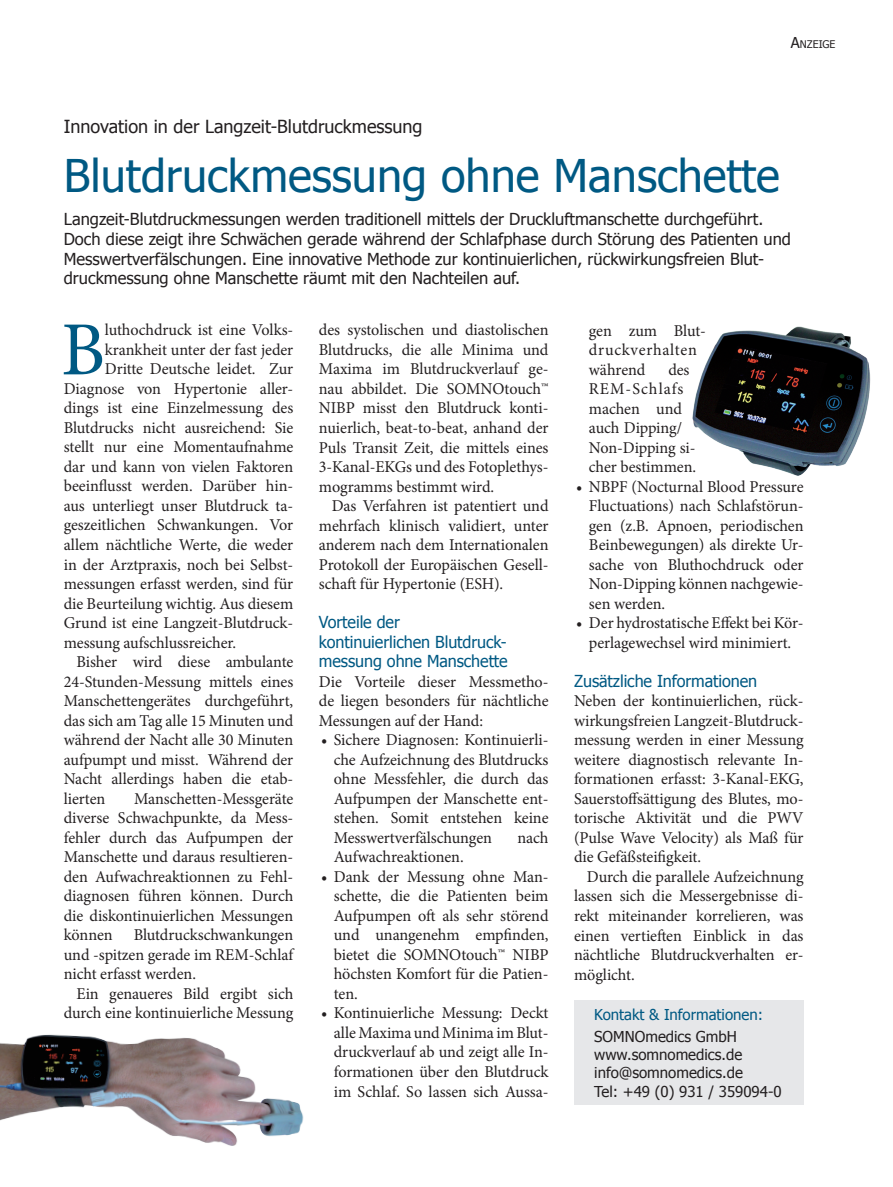
<style>
.page{position:relative;width:893px;height:1187px;background:#fff}
.page>*{position:absolute;margin:0;border:0;box-sizing:border-box;transform-origin:0 0}
.t1{font:76.5px "Minion Pro";color:#005983}
.t2{font:45px "Tahoma";color:#005983}
.t3{font:18px "Tahoma";color:#231f20}
.t4{font:16.5px/19.5px "Minion Pro";letter-spacing:-.005em;color:#231f20;text-align:justify}
.t5{font:16.5px/19.8px "Tahoma";color:#231f20}
.t6{font:16.5px/19.5px "Tahoma";letter-spacing:-.005em;color:#005983}
.t7{font:16.5px/19.5px "Minion Pro";letter-spacing:.015em;color:#231f20}
.t8{font:15px/18px "Tahoma";color:#231f20}
.t9{font:15px "Tahoma";color:#005983}
.t10{font:10.5px "Tahoma";color:#231f20}
.s1{font-size:15px}
</style>
<div class="page">
<div style="left:574px;top:1000px;width:230px;height:104px;background:#e6e7e9"></div>
<img style="left:692px;top:326px;width:179px;height:150px">
<img style="left:0;top:1034px;width:304px;height:112px">
<p class="t10" style="left:791px;top:37px;width:46px"><span class="s1">A</span>NZEIGE</p>
<p class="t3" style="left:64px;top:114px;width:360px">Innovation in der Langzeit-Blutdruckmessung</p>
<h2 class="t2" style="left:64px;top:146px;width:718px">Blutdruckmessung ohne Manschette</h2>
<p class="t5" style="left:64px;top:208px;width:729px">Langzeit-Blutdruckmessungen werden traditionell mittels der Druckluftmanschette durchgeführt.<br>Doch diese zeigt ihre Schwächen gerade während der Schlafphase durch Störung des Patienten und Messwertverfälschungen. Eine innovative Methode zur kontinuierlichen, rückwirkungsfreien Blut&shy;druckmessung ohne Manschette räumt mit den Nachteilen auf.</p>
<h1 class="t1" style="left:61px;top:298px;width:46px">B</h1>
<p class="t4" style="left:105px;top:320px;width:190px">luthochdruck ist eine Volks-</p>
<p class="t4" style="left:105px;top:340px;width:190px">krankheit unter der fast jeder</p>
<p class="t4" style="left:105px;top:359px;width:190px">Dritte Deutsche leidet. Zur</p>
<p class="t4" style="left:64px;top:379px;width:231px">Diagnose von Hypertonie aller-</p>
<p class="t4" style="left:64px;top:398px;width:231px">dings ist eine Einzelmessung des</p>
<p class="t4" style="left:64px;top:418px;width:231px">Blutdrucks nicht ausreichend: Sie</p>
<p class="t4" style="left:64px;top:437px;width:231px">stellt nur eine Momentaufnahme</p>
<p class="t4" style="left:64px;top:457px;width:231px">dar und kann von vielen Faktoren</p>
<p class="t4" style="left:64px;top:476px;width:231px">beeinflusst werden. Darüber hin-</p>
<p class="t4" style="left:64px;top:496px;width:231px">aus unterliegt unser Blutdruck ta-</p>
<p class="t4" style="left:64px;top:515px;width:231px">geszeitlichen Schwankungen. Vor</p>
<p class="t4" style="left:64px;top:535px;width:231px">allem nächtliche Werte, die weder</p>
<p class="t4" style="left:64px;top:554px;width:231px">in der Arztpraxis, noch bei Selbst-</p>
<p class="t4" style="left:64px;top:574px;width:231px">messungen erfasst werden, sind für</p>
<p class="t4" style="left:64px;top:593px;width:231px">die Beurteilung wichtig. Aus diesem</p>
<p class="t4" style="left:64px;top:613px;width:231px">Grund ist eine Langzeit-Blutdruck-</p>
<p class="t4" style="left:64px;top:632px;width:174px">messung aufschlussreicher.</p>
<p class="t4" style="left:77px;top:652px;width:218px">Bisher wird diese ambulante</p>
<p class="t4" style="left:64px;top:671px;width:231px">24-Stunden-Messung mittels eines</p>
<p class="t4" style="left:64px;top:691px;width:231px">Manschettengerätes durchgeführt,</p>
<p class="t4" style="left:64px;top:710px;width:231px">das sich am Tag alle 15 Minuten und</p>
<p class="t4" style="left:64px;top:730px;width:231px">während der Nacht alle 30 Minuten</p>
<p class="t4" style="left:64px;top:749px;width:231px">aufpumpt und misst. Während der</p>
<p class="t4" style="left:64px;top:769px;width:231px">Nacht allerdings haben die etab-</p>
<p class="t4" style="left:64px;top:788px;width:43px">lierten</p>
<p class="t4" style="left:64px;top:788px;width:231px;text-indent:70px">Manschetten-Messgeräte diverse Schwachpunkte, da Mess&shy;fehler durch das Aufpumpen der Manschette und daraus resultieren&shy;den Aufwachreaktionnen zu Fehl&shy;diagnosen führen können. Durch die diskontinuierlichen Messungen können</p>
<p class="t4" style="left:64px;top:925px;width:231px;text-indent:70px">Blutdruckschwankungen und -spitzen gerade im REM-Schlaf nicht erfasst werden.</p>
<p class="t4" style="left:64px;top:983px;width:231px;text-align:right">Ein genaueres Bild ergibt sich durch eine kontinuierliche Messung</p>
<p class="t4" style="left:319px;top:320px;width:231px">des systolischen und diastolischen Blutdrucks, die alle Minima und Maxima im Blutdruckverlauf ge&shy;nau abbildet. Die SOMNOtouch™ NIBP misst den Blutdruck konti&shy;nuierlich, beat-to-beat, anhand der Puls Transit Zeit, die mittels eines 3-Kanal-EKGs und des Fotoplethys&shy;mogramms bestimmt wird.</p>
<p class="t4" style="left:319px;top:496px;width:231px;text-indent:13px">Das Verfahren ist patentiert und mehrfach klinisch validiert, unter anderem nach dem Internationalen Protokoll der Europäischen Gesell&shy;schaft für Hypertonie (ESH).</p>
<p class="t6" style="left:319px;top:611px;width:190px">Vorteile der kontinuierlichen Blutdruck&shy;messung ohne Manschette</p>
<p class="t4" style="left:319px;top:671px;width:231px">Die Vorteile dieser Messmetho&shy;de liegen besonders für nächtliche Messungen auf der Hand:</p>
<p class="t4" style="left:334px;top:730px;width:216px;text-indent:-13px">• Sichere Diagnosen: Kontinuierli&shy;che Aufzeichnung des Blutdrucks ohne Messfehler, die durch das Aufpumpen der Manschette ent&shy;stehen. Somit entstehen keine Messwertverfälschungen</p>
<p class="t4" style="left:517px;top:827px;width:33px">nach</p>
<p class="t4" style="left:334px;top:847px;width:131px">Aufwachreaktionen.</p>
<p class="t4" style="left:334px;top:866px;width:216px;text-indent:-13px">• Dank der Messung ohne Man&shy;schette, die die Patienten beim Aufpumpen oft als sehr störend und unangenehm empfinden, bietet die SOMNOtouch™ NIBP höchsten Komfort für die Patien&shy;ten.</p>
<p class="t4" style="left:334px;top:1003px;width:216px;text-indent:-13px">• Kontinuierliche Messung: Deckt alle Maxima und Minima im Blut&shy;druckverlauf ab und zeigt alle In&shy;formationen über den Blutdruck im Schlaf. So lassen sich Aussa-</p>
<p class="t7" style="left:589px;top:320px;width:119px">gen zum Blut&shy;druckverhalten während</p>
<p class="t4" style="left:589px;top:359px;width:109px;text-align:left;text-indent:79px">des<br>REM-Schlafs machen und auch Dipping/<br>Non-Dipping si&shy;cher bestimmen.</p>
<p class="t4" style="left:589px;top:476px;width:216px;text-indent:-13px">• NBPF (Nocturnal Blood Pressure Fluctuations) nach Schlafstörun&shy;gen (z.B. Apnoen, periodischen Beinbewegungen) als direkte Ur&shy;sache von Bluthochdruck oder Non-Dipping können nachgewie&shy;sen werden.</p>
<p class="t4" style="left:576px;top:613px;width:229px;text-align:center">• Der hydrostatische Effekt bei Kör&shy;perlagewechsel wird minimiert.</p>
<p class="t6" style="left:574px;top:670px;width:185px">Zusätzliche Informationen</p>
<p class="t4" style="left:574px;top:691px;width:231px">Neben der kontinuierlichen, rück&shy;wirkungsfreien Langzeit-Blutdruck&shy;messung werden in einer Messung weitere diagnostisch relevante In&shy;formationen erfasst: 3-Kanal-EKG, Sauerstoffsättigung des Blutes, mo&shy;torische Aktivität und die PWV (Pulse Wave Velocity) als Maß für die Gefäßsteifigkeit.</p>
<p class="t4" style="left:574px;top:867px;width:231px;text-indent:13px">Durch die parallele Aufzeichnung lassen sich die Messergebnisse di&shy;rekt miteinander korrelieren, was einen vertieften Einblick in das nächtliche Blutdruckverhalten er&shy;möglicht.</p>
<p class="t9" style="left:594px;top:1004px;width:170px">Kontakt &amp; Informationen:</p>
<p class="t8" style="left:594px;top:1027px;width:189px">SOMNOmedics GmbH www.somnomedics.de info@somnomedics.de<br>Tel: +49 (0) 931 / 359094-0</p>
</div>
